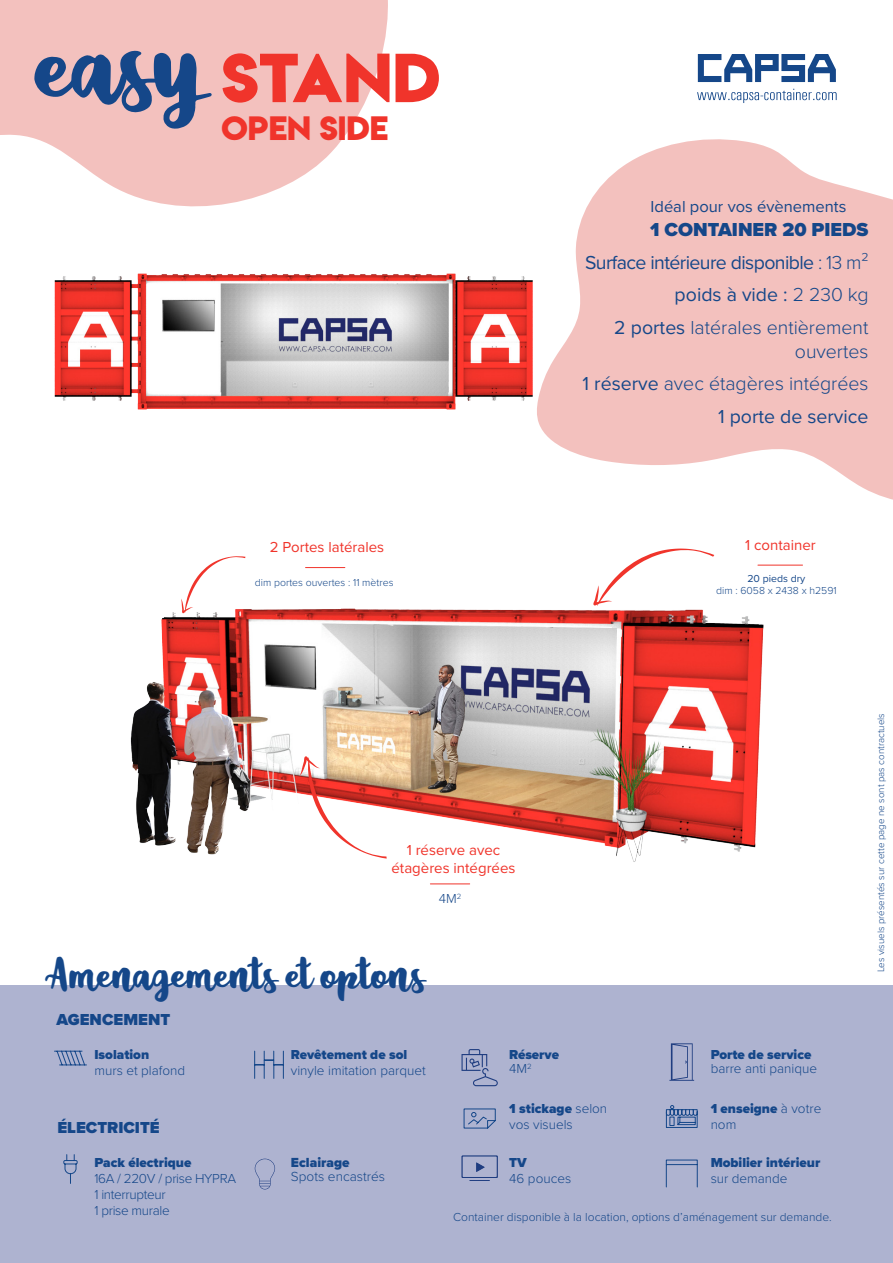
<style>
.page{position:relative;width:893px;height:1263px;background:#fff}
.page>*{position:absolute;margin:0;border:0;box-sizing:border-box;transform-origin:0 0}
.t1{font:120px "Sweety Lovely";color:#154789}
.t2{font:61.5px "Lemon Milkbold";color:#f0342b}
.t3{font:48px "Sweety Lovely";color:#154789}
.t4{font:30px "Lemon Milkbold";color:#f0342b}
.t5{font:300 19.5px/24px "Proxima Nova";color:#154789;text-align:right}
.t6{font:19.5px "Proxima Nova";letter-spacing:-.03em;color:#154789}
.t7{font:19.5px "Proxima Nova";color:#154789}
.t8{font:900 19.5px "Proxima Nova";color:#154789}
.t9{font:16.5px "Proxima Nova";color:#154789}
.t10{font:900 16.5px "Proxima Nova";color:#154789}
.t11{font:15px "Proxima Nova";color:#f0342b}
.t12{font:300 13.65px "Proxima Nova";color:#154789}
.t13{font:900 13.65px "Proxima Nova";color:#154789}
.t14{font:300 13.5px/16.2px "Proxima Nova";color:#154789}
.t15{font:900 13.5px/16.2px "Proxima Nova";color:#154789}
.t16{font:300 13.5px "Proxima Nova";letter-spacing:-.025em;color:#154789}
.t17{font:300 12px "Proxima Nova";color:#154789}
.t18{font:300 10.5px/12.6px "Proxima Nova";color:#154789;text-align:center}
.t19{font:300 9.75px "Proxima Nova";color:#154789}
.s1{font-weight:300}
.s2{font-weight:400}
.s3{font-weight:900}
</style>
<div class="page">
<svg style="left:537px;top:139px;width:356px;height:361px;fill:#f3c1be"></svg>
<svg style="left:0;top:0;width:388px;height:207px;fill:#f3c1be"></svg>
<img style="left:130px;top:464px;width:655px;height:421px">
<svg style="left:697px;top:89px;width:140px;height:14px"></svg>
<svg style="left:698px;top:54px;width:138px;height:28px"></svg>
<img style="left:54px;top:273px;width:481px;height:203px">
<svg style="left:300px;top:756px;width:87px;height:102px"></svg>
<svg style="left:593px;top:548px;width:121px;height:58px"></svg>
<hr style="left:758px;top:565px;width:44px;height:1px;background:#f0342b">
<svg style="left:181px;top:556px;width:64px;height:57px"></svg>
<hr style="left:306px;top:567px;width:39px;height:1px;background:#f0342b">
<hr style="left:430px;top:883px;width:40px;height:1px;background:#f0342b">
<div style="left:0;top:985px;width:893px;height:278px;background:#aeb3d0"></div>
<svg style="left:63px;top:1154px;width:15px;height:30px"></svg>
<svg style="left:254px;top:1050px;width:30px;height:29px"></svg>
<svg style="left:54px;top:1050px;width:33px;height:16px"></svg>
<svg style="left:255px;top:1159px;width:20px;height:30px"></svg>
<svg style="left:669px;top:1043px;width:25px;height:38px"></svg>
<svg style="left:666px;top:1105px;width:32px;height:23px"></svg>
<svg style="left:666px;top:1159px;width:32px;height:29px"></svg>
<svg style="left:461px;top:1155px;width:37px;height:26px"></svg>
<svg style="left:463px;top:1108px;width:33px;height:21px"></svg>
<svg style="left:461px;top:1049px;width:37px;height:37px"></svg>
<p class="t1" style="left:34px;top:10px;width:173px">easy</p>
<p class="t2" style="left:222px;top:34px;width:220px">STAND</p>
<p class="t4" style="left:222px;top:107px;width:168px">OPEN SIDE</p>
<p class="t11" style="left:270px;top:536px;width:116px">2 Portes latérales</p>
<p class="t18" style="left:255px;top:576px;width:140px">dim portes ouvertes : 11 mètres</p>
<p class="t9" style="left:651px;top:194px;width:197px">Idéal pour vos évènements</p>
<p class="t8" style="left:650px;top:215px;width:220px">1 CONTAINER 20 PIEDS</p>
<p class="t6" style="left:585px;top:248px;width:285px">Surface intérieure disponible <span class="s1">: 13 m²</span></p>
<p class="t7" style="left:675px;top:280px;width:195px">poids à vide : <span class="s1">2 230 kg</span></p>
<p class="t5" style="left:614px;top:314px;width:256px"><span class="s2">2 portes</span> latérales entièrement ouvertes</p>
<p class="t5" style="left:583px;top:371px;width:287px"><span class="s2">1 réserve</span> avec étagères intégrées</p>
<p class="t7" style="left:718px;top:402px;width:152px">1 porte de service</p>
<p class="t11" style="left:745px;top:534px;width:72px">1 container</p>
<p class="t18" style="left:716px;top:571px;width:122px"><span class="s2">20 pieds dry<br></span>dim : 6058 x 2438 x h2591</p>
<p class="t11" style="left:407px;top:839px;width:95px">1 réserve avec</p>
<p class="t11" style="left:391px;top:857px;width:125px">étagères intégrées</p>
<p class="t14" style="left:439px;top:890px;width:24px">4M<sup>2</sup></p>
<p class="t3" style="left:45px;top:953px;width:381px">Amenagements et optons</p>
<p class="t10" style="left:57px;top:1007px;width:115px">AGENCEMENT</p>
<p class="t14" style="left:94px;top:1045px;width:92px"><span class="s3">Isolation<br></span>murs et plafond</p>
<p class="t14" style="left:291px;top:1045px;width:136px"><span class="s3">Revêtement de sol </span>vinyle imitation parquet</p>
<p class="t10" style="left:57px;top:1115px;width:104px">ÉLECTRICITÉ</p>
<p class="t15" style="left:94px;top:1154px;width:98px">Pack électrique</p>
<p class="t16" style="left:94px;top:1168px;width:143px">16A / 220V / prise HYPRA</p>
<p class="t16" style="left:94px;top:1184px;width:73px">1 interrupteur</p>
<p class="t16" style="left:94px;top:1201px;width:77px">1 prise murale</p>
<p class="t13" style="left:291px;top:1152px;width:60px">Eclairage</p>
<p class="t12" style="left:291px;top:1167px;width:96px">Spots encastrés</p>
<p class="t15" style="left:509px;top:1046px;width:51px">Réserve</p>
<p class="t14" style="left:509px;top:1060px;width:24px">4M<sup>2</sup></p>
<p class="t15" style="left:711px;top:1046px;width:102px">Porte de service</p>
<p class="t14" style="left:711px;top:1060px;width:108px">barre anti panique</p>
<p class="t14" style="left:509px;top:1099px;width:99px"><span class="s3">1 stickage</span> selon vos visuels</p>
<p class="t15" style="left:711px;top:1100px;width:112px">1 enseigne <span class="s1">à votre nom</span></p>
<p class="t15" style="left:509px;top:1154px;width:19px">TV</p>
<p class="t14" style="left:509px;top:1169px;width:63px">46 pouces</p>
<p class="t15" style="left:711px;top:1154px;width:111px">Mobilier intérieur</p>
<p class="t14" style="left:711px;top:1169px;width:78px">sur demande</p>
<p class="t17" style="left:453px;top:1208px;width:380px">Container disponible à la location, options d’aménagement sur demande.</p>
<p class="t19" style="left:874px;top:972px;width:261px;rotate:-90deg">Les visuels présentés sur cette page ne sont pas contractuels</p>
</div>
